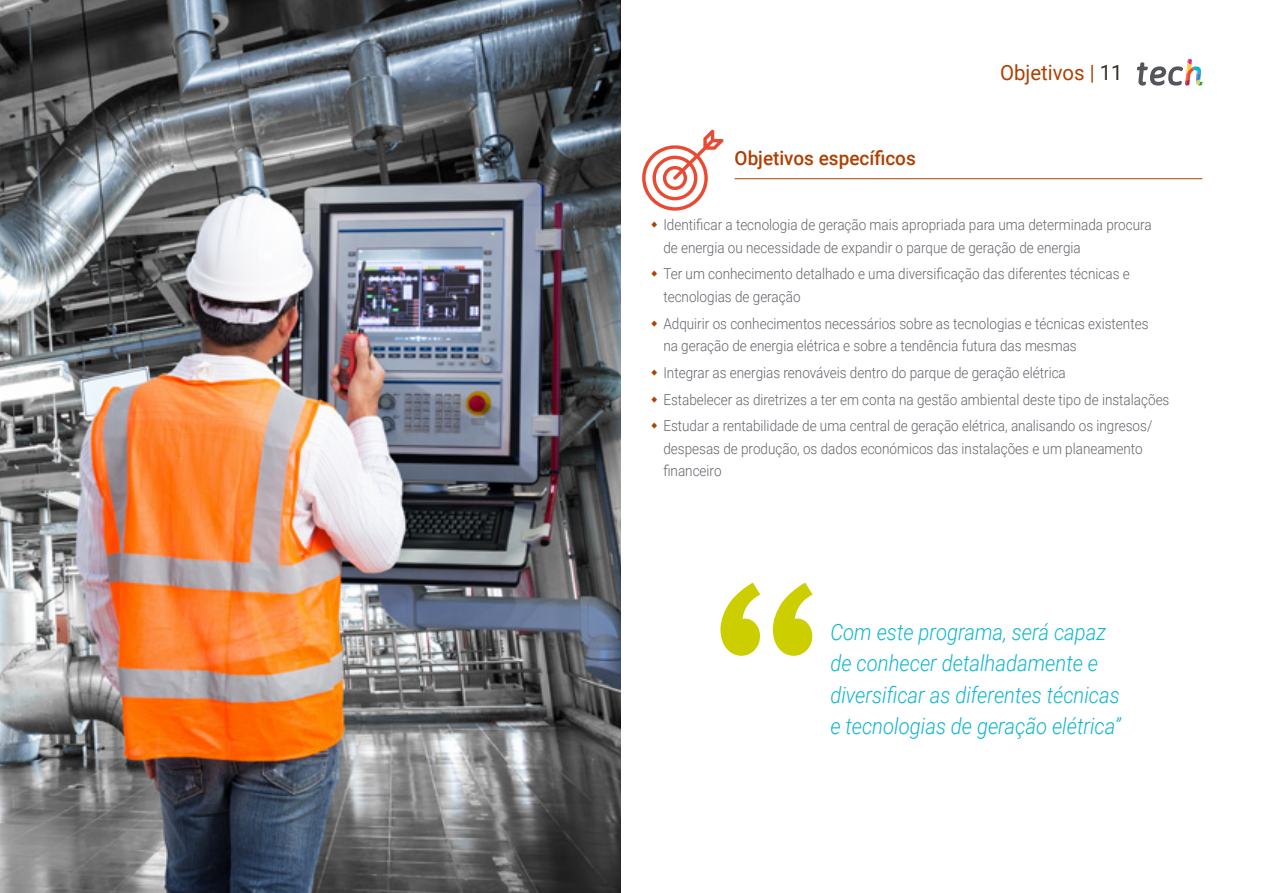
<style>
.page{position:relative;width:1263px;height:893px;background:#fff}
.page>*{position:absolute;margin:0;border:0;box-sizing:border-box;transform-origin:0 0}
.t1{font:italic 300 22.5px/31.5px "Roboto";color:#0fb6cf;scale:.9 1}
.t2{font:21px "Roboto";color:#ae4000}
.t3{font:500 19.5px "Roboto";color:#ae4000}
.t4{font:300 15px/22.5px "Roboto";color:#61646a;scale:.9 1}
.s1{color:#312e20}
</style>
<div class="page">
<hr style="left:735px;top:178px;width:467px;height:1px;background:#ae4000">
<svg style="left:642px;top:130px;width:82px;height:81px"></svg>
<svg style="left:1137px;top:59px;width:65px;height:27px"></svg>
<img style="left:0;top:0;width:621px;height:893px">
<svg style="left:720px;top:583px;width:93px;height:73px"></svg>
<h3 class="t3" style="left:735px;top:144px;width:183px">Objetivos específicos</h3>
<h2 class="t2" style="left:1000px;top:57px;width:124px">Objetivos | <span class="s1">11</span></h2>
<p class="t4" style="left:663px;top:213px;width:544px">Identificar a tecnologia de geração mais apropriada para uma determinada procura de energia ou necessidade de expandir o parque de geração de energia</p>
<p class="t4" style="left:663px;top:262px;width:520px">Ter um conhecimento detalhado e uma diversificação das diferentes técnicas e tecnologias de geração</p>
<p class="t4" style="left:663px;top:311px;width:540px">Adquirir os conhecimentos necessários sobre as tecnologias e técnicas existentes na geração de energia elétrica e sobre a tendência futura das mesmas</p>
<p class="t4" style="left:663px;top:359px;width:564px;line-height:26.7px">Integrar as energias renováveis dentro do parque de geração elétrica<br>Estabelecer as diretrizes a ter em conta na gestão ambiental deste tipo de instalações<br>Estudar a rentabilidade de uma central de geração elétrica, analisando os ingresos/</p>
<p class="t4" style="left:663px;top:437px;width:534px">despesas de produção, os dados económicos das instalações e um planeamento financeiro</p>
<h1 class="t1" style="left:830px;top:615px;width:324px">Com este programa, será capaz de conhecer detalhadamente e diversificar as diferentes técnicas e tecnologias de geração elétrica”</h1>
</div>
